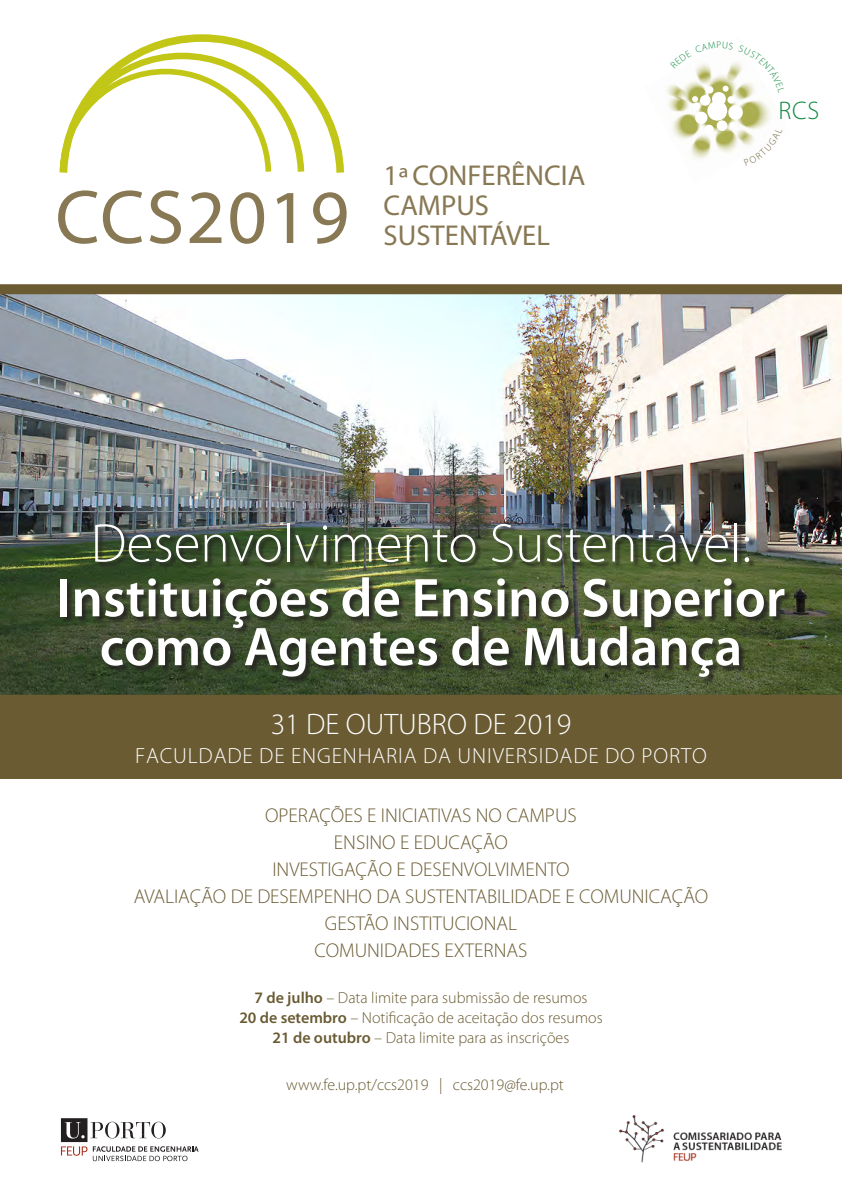
<style>
.page{position:relative;width:842px;height:1191px;background:#fff}
.page>*{position:absolute;margin:0;border:0;box-sizing:border-box;transform-origin:0 0}
.t1{font:600 54.9px/48.9px "Myriad Pro";color:#fff;text-align:center}
.t2{font:300 54.9px "Myriad Pro";color:#fff}
.t3{font:300 29.7px "Myriad Pro";color:#fff}
.t4{font:28.8px/30px "Myriad Pro";color:#887854}
.t5{font:300 25.5px "Myriad Pro";color:#0b873d}
.t6{font:300 22px "Myriad Pro";letter-spacing:.04em;color:#fff}
.t7{font:300 20px "Myriad Pro";color:#6a5b33}
.t8{font:300 16px "Myriad Pro";color:#6a5b33}
.s1{font-weight:600}
</style>
<div class="page">
<img style="left:619px;top:1115px;width:163px;height:48px">
<div style="left:0;top:694px;width:842px;height:84px;background:#6a5b33"></div>
<img style="left:0;top:294px;width:842px;height:400px">
<svg style="left:139px;top:34px;width:205px;height:139px"></svg>
<svg style="left:59px;top:49px;width:249px;height:124px"></svg>
<svg style="left:58px;top:190px;width:289px;height:54px"></svg>
<div style="left:62px;top:523px;width:729px;height:160px;background:#231f20;opacity:.75"></div>
<div style="left:0;top:284px;width:842px;height:10px;background:#6a5b33"></div>
<svg style="left:0;top:694px;width:842px;height:1px"></svg>
<svg style="left:61px;top:1118px;width:138px;height:43px"></svg>
<svg style="left:670px;top:62px;width:101px;height:97px"></svg>
<p class="t4" style="left:384px;top:160px;width:203px">1ª CONFERÊNCIA<br>CAMPUS<br>SUSTENTÁVEL</p>
<p class="t5" style="left:778px;top:95px;width:42px">RCS</p>
<p class="t2" style="left:91px;top:510px;width:662px">Desenvolvimento Sustentável:</p>
<p class="t1" style="left:57px;top:572px;width:730px">Instituições de Ensino Superior como Agentes de Mudança</p>
<p class="t3" style="left:271px;top:706px;width:302px">31 DE OUTUBRO DE 2019</p>
<p class="t6" style="left:135px;top:742px;width:573px">FACULDADE DE ENGENHARIA DA UNIVERSIDADE DO PORTO</p>
<p class="t7" style="left:265px;top:803px;width:313px">OPERAÇÕES E INICIATIVAS NO CAMPUS</p>
<p class="t7" style="left:334px;top:830px;width:176px">ENSINO E EDUCAÇÃO</p>
<p class="t7" style="left:272px;top:857px;width:299px">INVESTIGAÇÃO E DESENVOLVIMENTO</p>
<p class="t7" style="left:134px;top:884px;width:576px">AVALIAÇÃO DE DESEMPENHO DA SUSTENTABILIDADE E COMUNICAÇÃO</p>
<p class="t7" style="left:325px;top:911px;width:194px">GESTÃO INSTITUCIONAL</p>
<p class="t7" style="left:315px;top:938px;width:214px">COMUNIDADES EXTERNAS</p>
<p class="t8" style="left:254px;top:988px;width:334px"><span class="s1">7 de julho</span> – Data limite para submissão de resumos</p>
<p class="t8" style="left:239px;top:1008px;width:365px"><span class="s1">20 de setembro</span> – Notificação de aceitação dos resumos</p>
<p class="t8" style="left:273px;top:1028px;width:298px"><span class="s1">21 de outubro</span> – Data limite para as inscrições</p>
<p class="t8" style="left:286px;top:1074px;width:279px">www.fe.up.pt/ccs2019 | ccs2019@fe.up.pt</p>
</div>
